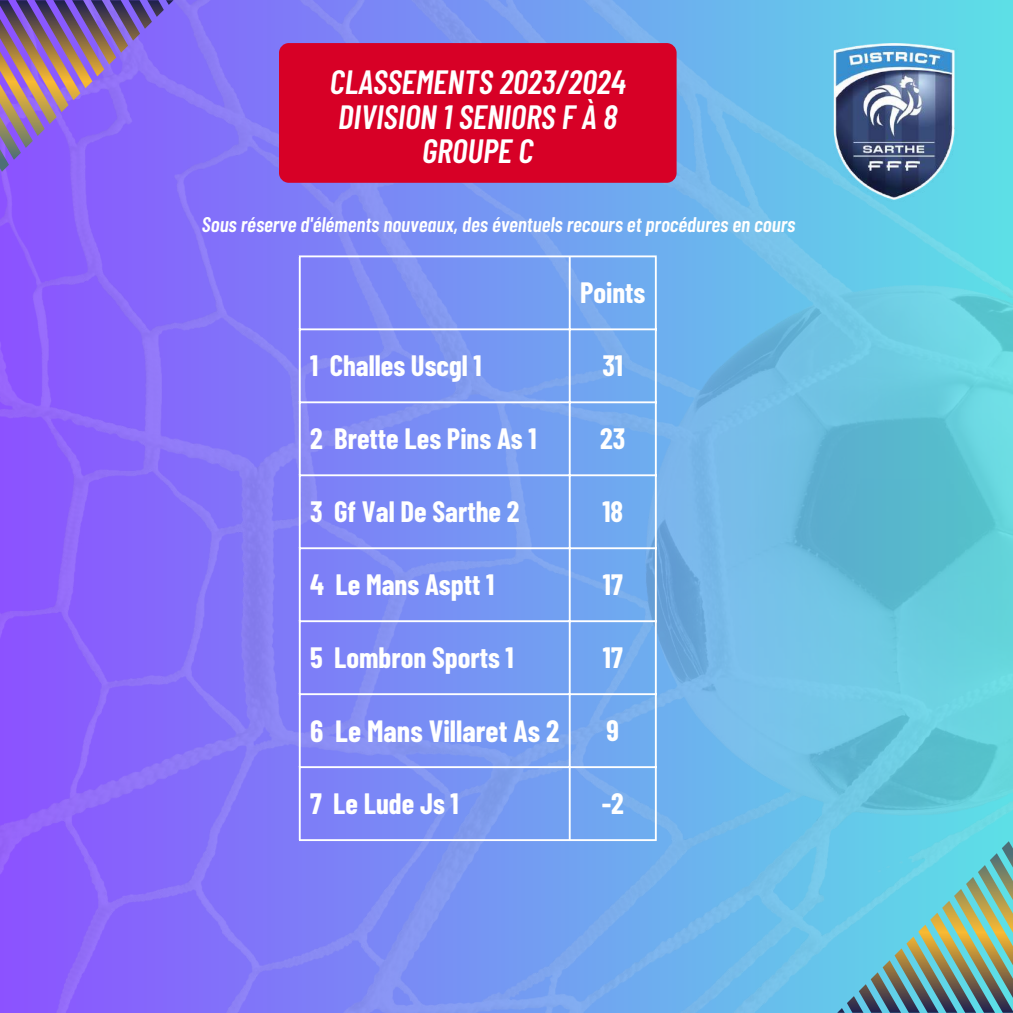
<style>
.page{position:relative;width:1013px;height:1013px;background:#fff}
.page>*{position:absolute;margin:0;border:0;box-sizing:border-box;transform-origin:0 0}
.t1{font:italic 600 33.62px/34.8px "Barlow Condensed";color:#fff;text-align:center}
.t2{font:700 30px "Barlow Condensed";color:#fff}
.t3{font:700 28.75px "Barlow Condensed";color:#fff}
.t4{font:italic 600 21.12px "Barlow Condensed";color:#fff}
</style>
<div class="page">
<img style="left:0;top:0;width:1012px;height:1012px">
<div style="left:279px;top:43px;width:397px;height:140px;background:#d70026;border-radius:10px"></div>
<svg style="left:0;top:0;width:173px;height:172px;background:#8b68c4"></svg>
<svg style="left:837px;top:841px;width:175px;height:171px;background:#6fb7b9"></svg>
<hr style="left:299px;top:257px;width:2px;height:582px;background:#fff">
<hr style="left:569px;top:257px;width:1px;height:582px;background:#fff">
<hr style="left:655px;top:257px;width:1px;height:582px;background:#fff">
<hr style="left:299px;top:255px;width:357px;height:2px;background:#fff">
<hr style="left:299px;top:328px;width:357px;height:2px;background:#fff">
<hr style="left:299px;top:401px;width:357px;height:2px;background:#fff">
<hr style="left:299px;top:474px;width:357px;height:2px;background:#fff">
<hr style="left:299px;top:547px;width:357px;height:2px;background:#fff">
<hr style="left:299px;top:620px;width:357px;height:2px;background:#fff">
<hr style="left:299px;top:693px;width:357px;height:2px;background:#fff">
<hr style="left:299px;top:766px;width:357px;height:2px;background:#fff">
<hr style="left:299px;top:839px;width:357px;height:2px;background:#fff">
<img style="left:819px;top:43px;width:139px;height:160px">
<p class="t1" style="left:330px;top:63px;width:297px">CLASSEMENTS 2023/2024<br>DIVISION 1 SENIORS F À 8<br>GROUPE C</p>
<p class="t4" style="left:202px;top:211px;width:595px">Sous réserve d'éléments nouveaux, des éventuels recours et procédures en cours</p>
<p class="t3" style="left:580px;top:274px;width:67px">Points</p>
<p class="t3" style="left:310px;top:347px;width:173px">1 Challes Uscgl 1</p>
<p class="t3" style="left:602px;top:347px;width:22px">31</p>
<p class="t3" style="left:310px;top:420px;width:228px">2 Brette Les Pins As 1</p>
<p class="t3" style="left:600px;top:420px;width:27px">23</p>
<p class="t3" style="left:310px;top:493px;width:211px">3 Gf Val De Sarthe 2</p>
<p class="t3" style="left:602px;top:493px;width:22px">18</p>
<p class="t3" style="left:310px;top:566px;width:186px">4 Le Mans Asptt 1</p>
<p class="t3" style="left:603px;top:566px;width:21px">17</p>
<p class="t3" style="left:310px;top:639px;width:205px">5 Lombron Sports 1</p>
<p class="t3" style="left:603px;top:639px;width:21px">17</p>
<p class="t2" style="left:310px;top:712px;width:251px">6 Le Mans Villaret As 2</p>
<p class="t3" style="left:606px;top:712px;width:14px">9</p>
<p class="t3" style="left:310px;top:785px;width:150px">7 Le Lude Js 1</p>
<p class="t3" style="left:601px;top:785px;width:24px">-2</p>
</div>
